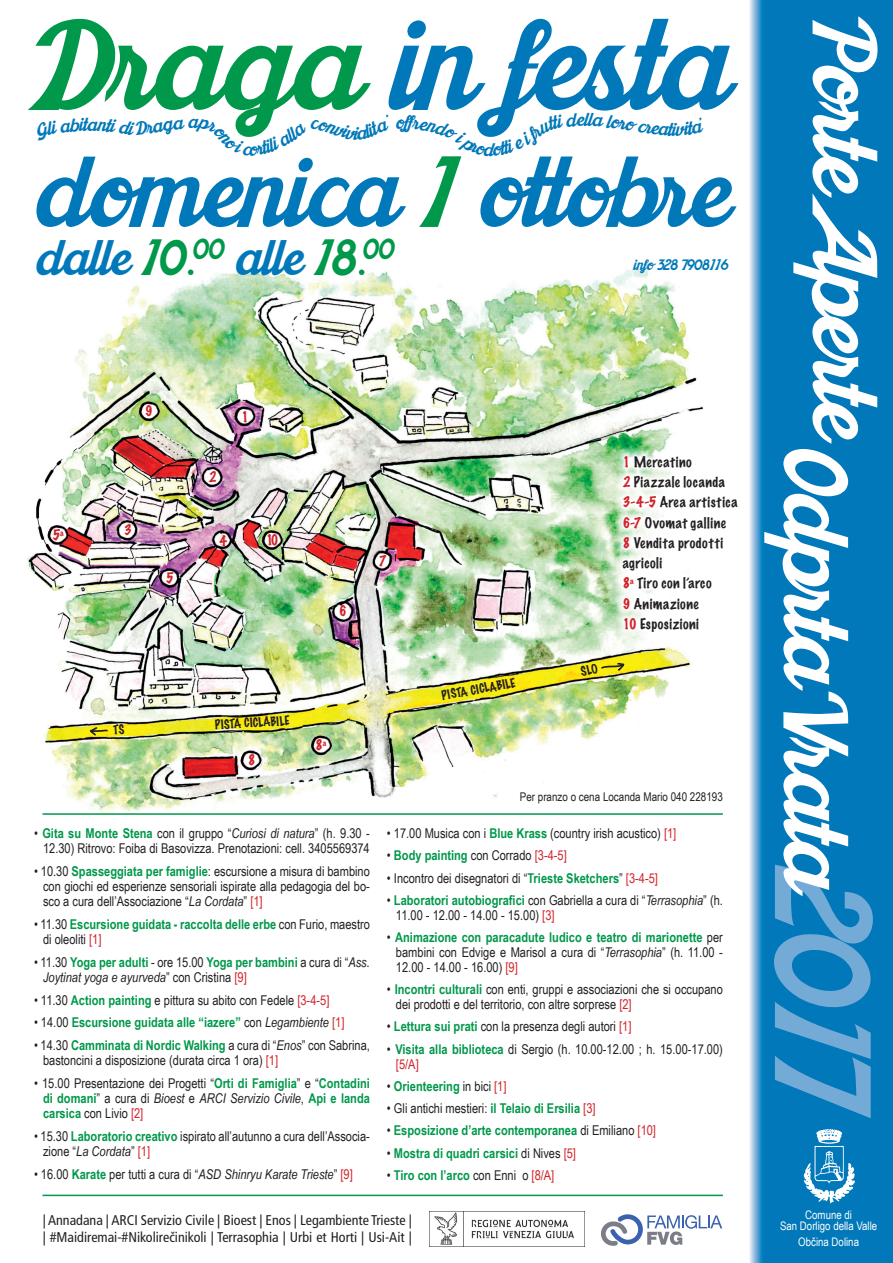
<style>
.page{position:relative;width:893px;height:1263px;background:#fff}
.page>*{position:absolute;margin:0;border:0;box-sizing:border-box;transform-origin:0 0}
.t1{font:134.7px "Khadija";color:#73aad6}
.t2{font:128.55px "Khadija";color:#0078b9}
.t3{font:99.3px "Khadija";color:#0078b9}
.t4{font:91.2px "Khadija";color:#fff}
.t5{font:49.65px "Khadija";color:#0078b9}
.t6{font:18.75px "Khadija";color:#0078b9}
.t7{font:15px "Khadija";color:#0078b9}
.t8{font:condensed 14.1px/17px "Frutiger";color:#231f20}
.t9{font:13.5px/15px "Arial Narrow";color:#231f20}
.t10{font:700 13.5px/15px "Arial Narrow";color:#00984a}
.t11{font:100 13.5px/20.2px "Marker Felt";letter-spacing:.04em;color:#231f20}
.t12{font:100 13.5px "Marker Felt";color:#d1232a}
.t13{font:12px "Arial Narrow";color:#231f20}
.t14{font:11.85px/11.9px "Arial Narrow";color:#fff;text-align:center}
.t15{font:100 11.85px "Marker Felt";color:#231f20}
.s1{color:#00984a}
.s2{color:#d1232a}
.s3{font-weight:700;color:#00984a}
.s4{font-style:italic}
.s5{font-weight:400;color:#231f20}
.s6{font-weight:400;color:#d1232a}
.s7{font-weight:400;font-style:italic;color:#231f20}
</style>
<div class="page">
<div style="left:763px;top:0;width:130px;height:1263px;background:#0078b9"></div>
<svg style="left:749px;top:0;width:14px;height:1263px;background:#80b8dd"></svg>
<img style="left:803px;top:1129px;width:52px;height:75px">
<img style="left:27px;top:266px;width:676px;height:549px">
<svg style="left:613px;top:447px;width:90px;height:194px"></svg>
<svg style="left:601px;top:1214px;width:121px;height:32px"></svg>
<img style="left:429px;top:1212px;width:145px;height:34px">
<hr style="left:43px;top:813px;width:680px;height:2px;background:#00984a">
<hr style="left:43px;top:1194px;width:680px;height:2px;background:#00984a">
<svg style="left:87px;top:724px;width:38px;height:13px"></svg>
<svg style="left:580px;top:663px;width:46px;height:13px"></svg>
<h2 class="t2" style="left:36px;top:15px;width:697px"><span class="s1">Draga</span> in festa</h2>
<h3 class="t6" style="left:577px;top:112px;width:9px">e</h3>
<h3 class="t3" style="left:37px;top:154px;width:696px">domenica <span class="s1">1</span> ottobre</h3>
<h3 class="t5" style="left:37px;top:239px;width:359px">dalle <span class="s1">10.</span><sup>00</sup> alle <span class="s1">18.</span><sup>00</sup></h3>
<p class="t7" style="left:634px;top:259px;width:96px">info 328 7908116</p>
<p class="t12" style="left:53px;top:524px;width:13px">5<sup>a</sup></p>
<p class="t12" style="left:145px;top:401px;width:9px">9</p>
<p class="t12" style="left:124px;top:519px;width:9px">3</p>
<p class="t12" style="left:166px;top:567px;width:9px">5</p>
<p class="t12" style="left:209px;top:467px;width:9px">2</p>
<p class="t12" style="left:241px;top:406px;width:9px">1</p>
<p class="t12" style="left:219px;top:530px;width:9px">4</p>
<p class="t12" style="left:266px;top:529px;width:14px">10</p>
<p class="t12" style="left:339px;top:601px;width:9px">6</p>
<p class="t12" style="left:379px;top:550px;width:9px">7</p>
<p class="t11" style="left:623px;top:451px;width:116px"><span class="s2">1</span> Mercatino<br><span class="s2">2</span> Piazzale locanda<br><span class="s2">3-4-5</span> Area artistica<br><span class="s2">6-7</span> Ovomat galline<br><span class="s2">8</span> Vendita prodotti agricoli<br><span class="s2">8</span><sup>a</sup> Tiro con l’arco<br><span class="s2">9</span> Animazione<br><span class="s2">10</span> Esposizioni</p>
<p class="t15" style="left:214px;top:715px;width:76px;rotate:-3deg">PISTA CICLABILE</p>
<p class="t12" style="left:248px;top:749px;width:9px">8</p>
<p class="t12" style="left:316px;top:735px;width:12px">8<sup>a</sup></p>
<p class="t9" style="left:34px;top:825px;width:337px;text-align:right">• <span class="s3">Gita su Monte Stena</span> con il gruppo “<span class="s4">Curiosi di natura</span>” (h. 9.30 -<br>12.30) Ritrovo: Foiba di Basovizza. Prenotazioni: cell. 3405569374</p>
<p class="t9" style="left:43px;top:863px;width:328px;text-align:justify;text-indent:-9px">• 10.30 <span class="s3">Spasseggiata per famiglie</span>: escursione a misura di bambino con giochi ed esperienze sensoriali ispirate alla pedagogia del bo&shy;sco a cura dell’Associazione “<span class="s4">La Cordata</span>” <span class="s2">[1]</span></p>
<p class="t10" style="left:43px;top:916px;width:328px;text-indent:-9px"><span class="s5">• 11.30</span> Escursione guidata - raccolta delle erbe <span class="s5">con Furio, maestro di oleoliti</span> <span class="s6">[1]</span></p>
<p class="t9" style="left:43px;top:954px;width:328px;text-indent:-9px">• 11.30 <span class="s3">Yoga per adulti</span> - ore 15.00 <span class="s3">Yoga per bambini</span> a cura di “<span class="s4">Ass.<br>Joytinat yoga e ayurveda</span>” con Cristina <span class="s2">[9]</span></p>
<p class="t9" style="left:34px;top:992px;width:297px">• 11.30 <span class="s3">Action painting</span> e pittura su abito con Fedele <span class="s2">[3-4-5]</span></p>
<p class="t10" style="left:34px;top:1014px;width:312px"><span class="s5">• 14.00</span> Escursione guidata alle “iazere” <span class="s5">con</span> <span class="s7">Legambiente</span> <span class="s6">[1]</span></p>
<p class="t9" style="left:43px;top:1037px;width:328px;text-indent:-9px">• 14.30 <span class="s3">Camminata di Nordic Walking</span> a cura di “<span class="s4">Enos</span>” con Sabrina, bastoncini a disposizione (durata circa 1 ora) <span class="s2">[1]</span></p>
<p class="t9" style="left:43px;top:1075px;width:328px;text-align:justify;text-indent:-9px">• 15.00 Presentazione dei Progetti “<span class="s3">Orti di Famiglia</span>” e “<span class="s3">Contadini di domani</span>” a cura di <span class="s4">Bioest</span> e <span class="s4">ARCI Servizio Civile</span>, <span class="s3">Api e landa carsica</span> con Livio <span class="s2">[2]</span></p>
<p class="t9" style="left:43px;top:1128px;width:328px;text-indent:-9px">• 15.30 <span class="s3">Laboratorio creativo</span> ispirato all’autunno a cura dell’Associa&shy;zione “<span class="s4">La Cordata</span>” <span class="s2">[1]</span></p>
<p class="t9" style="left:34px;top:1166px;width:320px">• 16.00 <span class="s3">Karate</span> per tutti a cura di “<span class="s4">ASD Shinryu Karate Trieste</span>” <span class="s2">[9]</span></p>
<p class="t15" style="left:440px;top:686px;width:76px;rotate:-10deg">PISTA CICLABILE</p>
<p class="t13" style="left:520px;top:788px;width:204px">Per pranzo o cena Locanda Mario 040 228193</p>
<p class="t9" style="left:387px;top:825px;width:291px">• 17.00 Musica con i <span class="s3">Blue Krass</span> (country irish acustico) <span class="s2">[1]</span></p>
<p class="t10" style="left:387px;top:847px;width:181px"><span class="s5">•</span> Body painting <span class="s5">con Corrado</span> <span class="s6">[3-4-5]</span></p>
<p class="t9" style="left:387px;top:870px;width:272px">• Incontro dei disegnatori di “<span class="s3">Trieste Sketchers</span>” <span class="s2">[3-4-5]</span></p>
<p class="t9" style="left:396px;top:892px;width:328px;text-indent:-9px">• <span class="s3">Laboratori autobiografici</span> con Gabriella a cura di “<span class="s4">Terrasophia</span>” (h.<br>11.00 - 12.00 - 14.00 - 15.00) <span class="s2">[3]</span></p>
<p class="t9" style="left:396px;top:929px;width:328px;text-align:justify;text-indent:-9px">• <span class="s3">Animazione con paracadute ludico e teatro di marionette</span> per bambini con Edvige e Marisol a cura di “<span class="s4">Terrasophia</span>” (h. 11.00 - 12.00 - 14.00 - 16.00) <span class="s2">[9]</span></p>
<p class="t9" style="left:396px;top:981px;width:328px;text-indent:-9px">• <span class="s3">Incontri culturali</span> con enti, gruppi e associazioni che si occupano dei prodotti e del territorio, con altre sorprese <span class="s2">[2]</span></p>
<p class="t9" style="left:387px;top:1019px;width:246px">• <span class="s3">Lettura sui prati</span> con la presenza degli autori <span class="s2">[1]</span></p>
<p class="t9" style="left:396px;top:1041px;width:328px;text-indent:-9px">• <span class="s3">Visita alla biblioteca</span> di Sergio (h. 10.00-12.00 ; h. 15.00-17.00) <span class="s2">[5/A]</span></p>
<p class="t10" style="left:387px;top:1078px;width:121px"><span class="s5">•</span> Orienteering <span class="s5">in bici</span> <span class="s6">[1]</span></p>
<p class="t9" style="left:387px;top:1100px;width:210px">• Gli antichi mestieri: <span class="s3">il Telaio di Ersilia</span> <span class="s2">[3]</span></p>
<p class="t10" style="left:387px;top:1122px;width:271px"><span class="s5">•</span> Esposizione d’arte contemporanea <span class="s5">di Emiliano</span> <span class="s6">[10]</span></p>
<p class="t10" style="left:387px;top:1145px;width:191px"><span class="s5">•</span> Mostra di quadri carsici <span class="s5">di Nives</span> <span class="s6">[5]</span></p>
<p class="t10" style="left:387px;top:1167px;width:169px"><span class="s5">•</span> Tiro con l’arco <span class="s5">con Enni o</span> <span class="s6">[8/A]</span></p>
<h3 class="t4" style="left:865px;top:21px;width:877px;rotate:90deg">Porte Aperte OdprtaVrata</h3>
<h1 class="t1" style="left:874px;top:878px;width:242px;rotate:90deg">2017</h1>
<p class="t8" style="left:43px;top:1212px;width:371px">| Annadana | ARCI Servizio Civile | Bioest | Enos | Legambiente Trieste | | #Maidiremai-#Nikolirecˇinikoli | Terrasophia | Urbi et Horti | Usi-Ait |</p>
<p class="t14" style="left:780px;top:1208px;width:99px">Comune di<br>San Dorligo della Valle</p>
<p class="t14" style="left:798px;top:1235px;width:62px">Občina Dolina</p>
</div>
